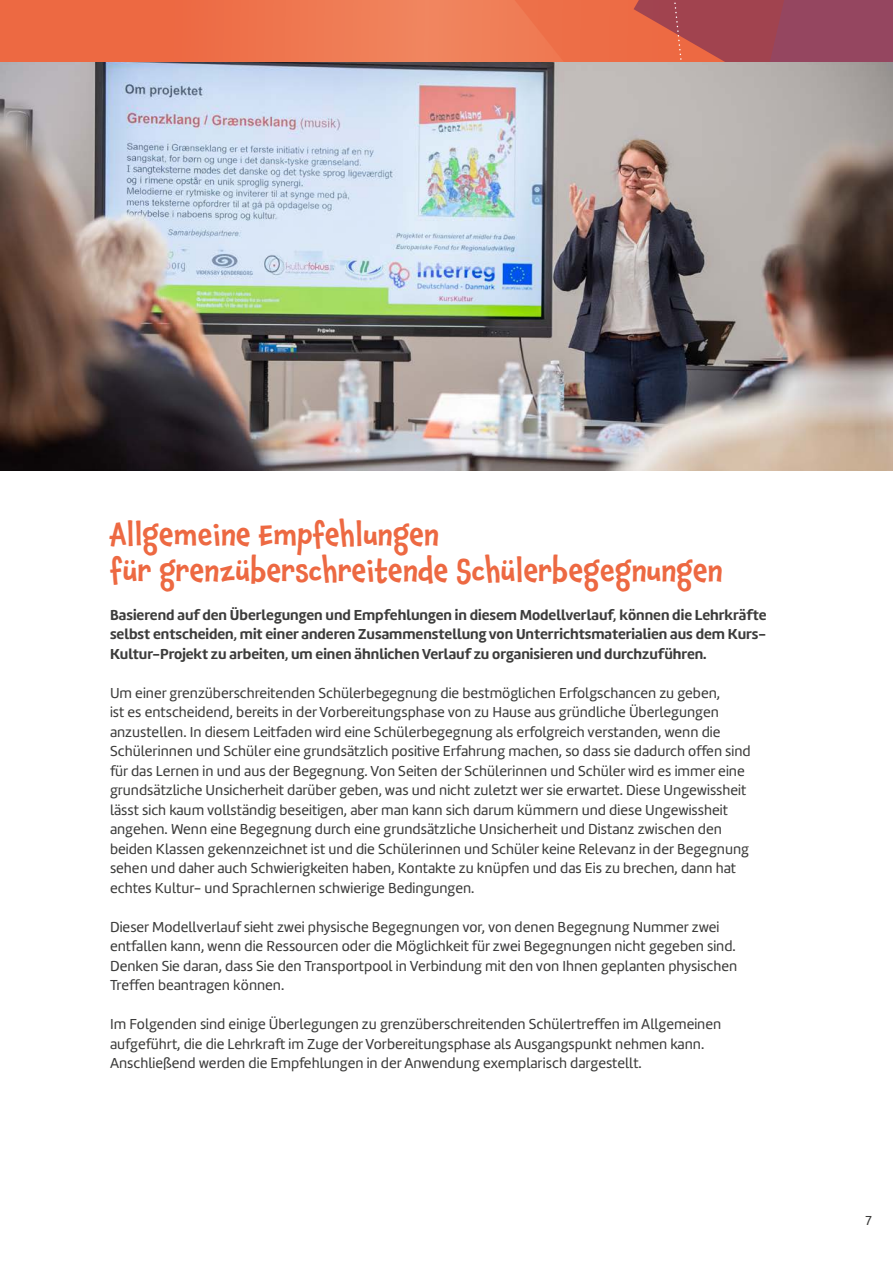
<style>
.page{position:relative;width:893px;height:1263px;background:#fff}
.page>*{position:absolute;margin:0;border:0;box-sizing:border-box;transform-origin:0 0}
.t1{font:500 30px/36px "Chaloops";color:#ed6942}
.t2{font:15px/19.5px "Marine";color:#3c3c3b}
.t3{font:700 15px/19.5px "Marine";color:#3c3c3b;text-align:justify}
.t4{font:13.5px "Marine";color:#3c3c3b}
</style>
<div class="page">
<img style="left:0;top:61px;width:893px;height:409px">
<svg style="left:0;top:0;width:463px;height:61px;background:#ee734c"></svg>
<svg style="left:463px;top:0;width:430px;height:61px;background:#c35b52"></svg>
<h1 class="t1" style="left:110px;top:517px;width:614px">Allgemeine Empfehlungen<br>für grenzüberschreitende Schülerbegegnungen</h1>
<p class="t3" style="left:110px;top:605px;width:658px">Basierend auf den Überlegungen und Empfehlungen in diesem Modellverlauf, können die Lehrkräfte selbst entscheiden, mit einer anderen Zusammenstellung von Unterrichtsmaterialien aus dem Kurs-Kultur-Projekt zu arbeiten, um einen ähnlichen Verlauf zu organisieren und durchzuführen.</p>
<p class="t2" style="left:110px;top:683px;width:642px">Um einer grenzüberschreitenden Schülerbegegnung die bestmöglichen Erfolgschancen zu geben,<br>ist es entscheidend, bereits in der Vorbereitungsphase von zu Hause aus gründliche Überlegungen anzustellen. In diesem Leitfaden wird eine Schülerbegegnung als erfolgreich verstanden, wenn die Schülerinnen und Schüler eine grundsätzlich positive Erfahrung machen, so dass sie dadurch offen sind für das Lernen in und aus der Begegnung. Von Seiten der Schülerinnen und Schüler wird es immer eine grundsätzliche Unsicherheit darüber geben, was und nicht zuletzt wer sie erwartet. Diese Ungewissheit lässt sich kaum vollständig beseitigen, aber man kann sich darum kümmern und diese Ungewissheit angehen. Wenn eine Begegnung durch eine grundsätzliche Unsicherheit und Distanz zwischen den beiden Klassen gekennzeichnet ist und die Schülerinnen und Schüler keine Relevanz in der Begegnung sehen und daher auch Schwierigkeiten haben, Kontakte zu knüpfen und das Eis zu brechen, dann hat echtes Kultur- und Sprachlernen schwierige Bedingungen.</p>
<p class="t2" style="left:110px;top:917px;width:629px">Dieser Modellverlauf sieht zwei physische Begegnungen vor, von denen Begegnung Nummer zwei entfallen kann, wenn die Ressourcen oder die Möglichkeit für zwei Begegnungen nicht gegeben sind.<br>Denken Sie daran, dass Sie den Transportpool in Verbindung mit den von Ihnen geplanten physischen Treffen beantragen können.</p>
<p class="t2" style="left:110px;top:1014px;width:613px">Im Folgenden sind einige Überlegungen zu grenzüberschreitenden Schülertreffen im Allgemeinen aufgeführt, die die Lehrkraft im Zuge der Vorbereitungsphase als Ausgangspunkt nehmen kann.<br>Anschließend werden die Empfehlungen in der Anwendung exemplarisch dargestellt.</p>
<p class="t4" style="left:865px;top:1212px;width:8px">7</p>
</div>
